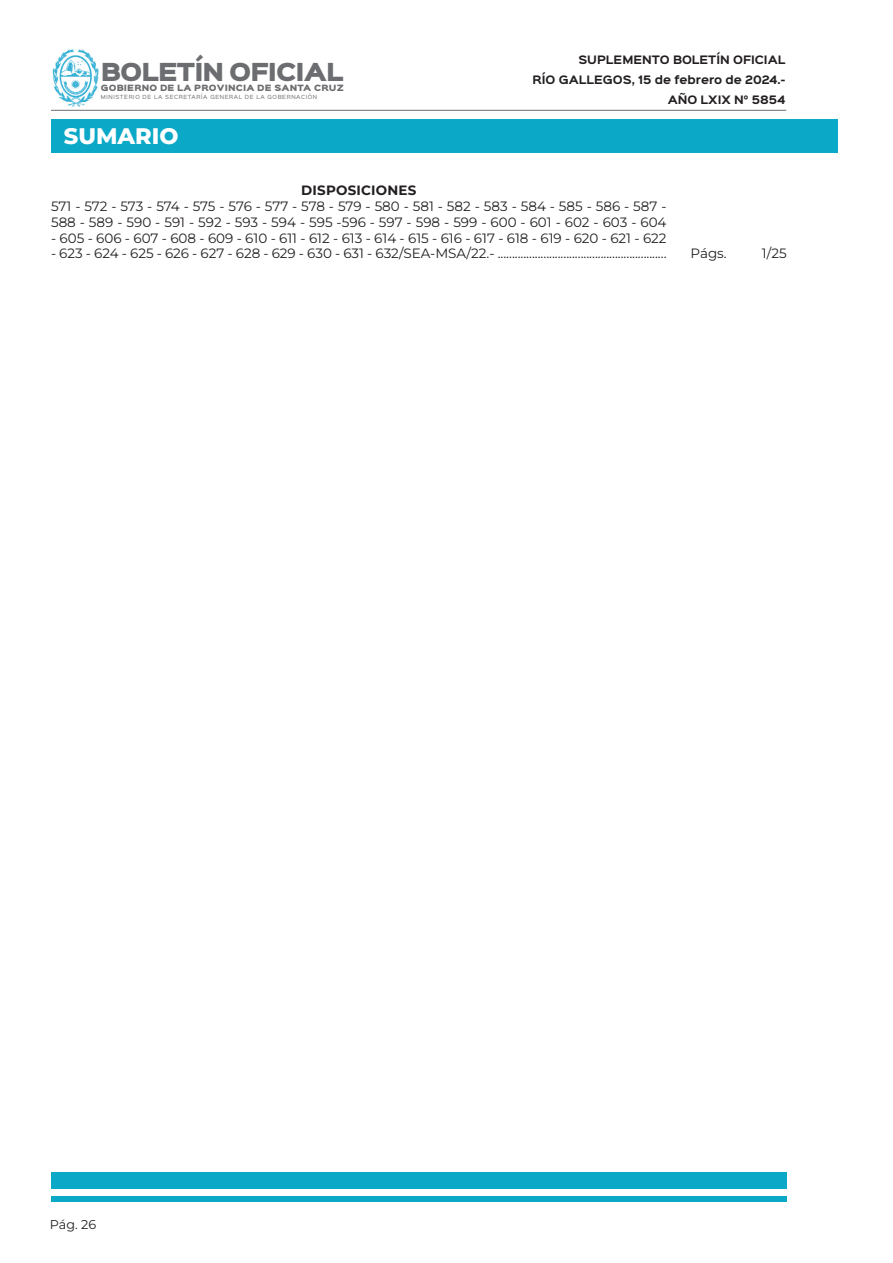
<style>
.page{position:relative;width:893px;height:1263px;background:#fff}
.page>*{position:absolute;margin:0;border:0;box-sizing:border-box;transform-origin:0 0}
.t1{font:800 22.5px "Montserrat";color:#fff}
.t2{font:22.35px "Sinkin Sans 900 X Black";letter-spacing:-.04em;color:#6c6d70}
.t3{font:13.5px/15.8px "Montserrat";color:#231f20}
.t4{font:700 13.5px "Montserrat";letter-spacing:.015em;color:#231f20}
.t5{font:12.75px "Montserrat";color:#231f20}
.t6{font:700 10.5px/20px "Sinkin Sans 700";color:#231f20;text-align:right}
.t7{font:7.8px "Sinkin Sans 900 X Black";letter-spacing:.02em;color:#6c6d70}
.t8{font:5.1px "Sinkin Sans 400";letter-spacing:.12em;color:#6c6d70}
</style>
<div class="page">
<img style="left:52px;top:49px;width:46px;height:57px">
<hr style="left:51px;top:110px;width:735px;height:1px;background:#6c6d70">
<div style="left:51px;top:119px;width:787px;height:33px;background:#0ba9c7"></div>
<div style="left:51px;top:1172px;width:736px;height:17px;background:#0ba9c7"></div>
<div style="left:51px;top:1196px;width:736px;height:5px;background:#0ba9c7"></div>
<h2 class="t2" style="left:101px;top:61px;width:244px">BOLETÍN OFICIAL</h2>
<p class="t7" style="left:101px;top:84px;width:245px">GOBIERNO DE LA PROVINCIA DE SANTA CRUZ</p>
<p class="t8" style="left:101px;top:93px;width:218px">MINISTERIO DE LA SECRETARÍA GENERAL DE LA GOBERNACIÓN</p>
<p class="t1" style="left:64px;top:121px;width:116px">SUMARIO</p>
<p class="t6" style="left:532px;top:50px;width:254px">SUPLEMENTO BOLETÍN OFICIAL<br>RÍO GALLEGOS, 15 de febrero de 2024.-<br>AÑO LXIX N° 5854</p>
<p class="t4" style="left:301px;top:182px;width:117px">DISPOSICIONES</p>
<p class="t3" style="left:51px;top:198px;width:617px">571 - 572 - 573 - 574 - 575 - 576 - 577 - 578 - 579 - 580 - 581 - 582 - 583 - 584 - 585 - 586 - 587 -<br>588 - 589 - 590 - 591 - 592 - 593 - 594 - 595 -596 - 597 - 598 - 599 - 600 - 601 - 602 - 603 - 604</p>
<p class="t3" style="left:51px;top:230px;width:617px">- 605 - 606 - 607 - 608 - 609 - 610 - 611 - 612 - 613 - 614 - 615 - 616 - 617 - 618 - 619 - 620 - 621 - 622</p>
<p class="t3" style="left:51px;top:245px;width:617px">- 623 - 624 - 625 - 626 - 627 - 628 - 629 - 630 - 631 - 632/SEA-MSA/22.- ...........................................................</p>
<p class="t3" style="left:691px;top:245px;width:38px">Págs.</p>
<p class="t3" style="left:762px;top:245px;width:26px">1/25</p>
<p class="t5" style="left:50px;top:1215px;width:48px">Pág. 26</p>
</div>
